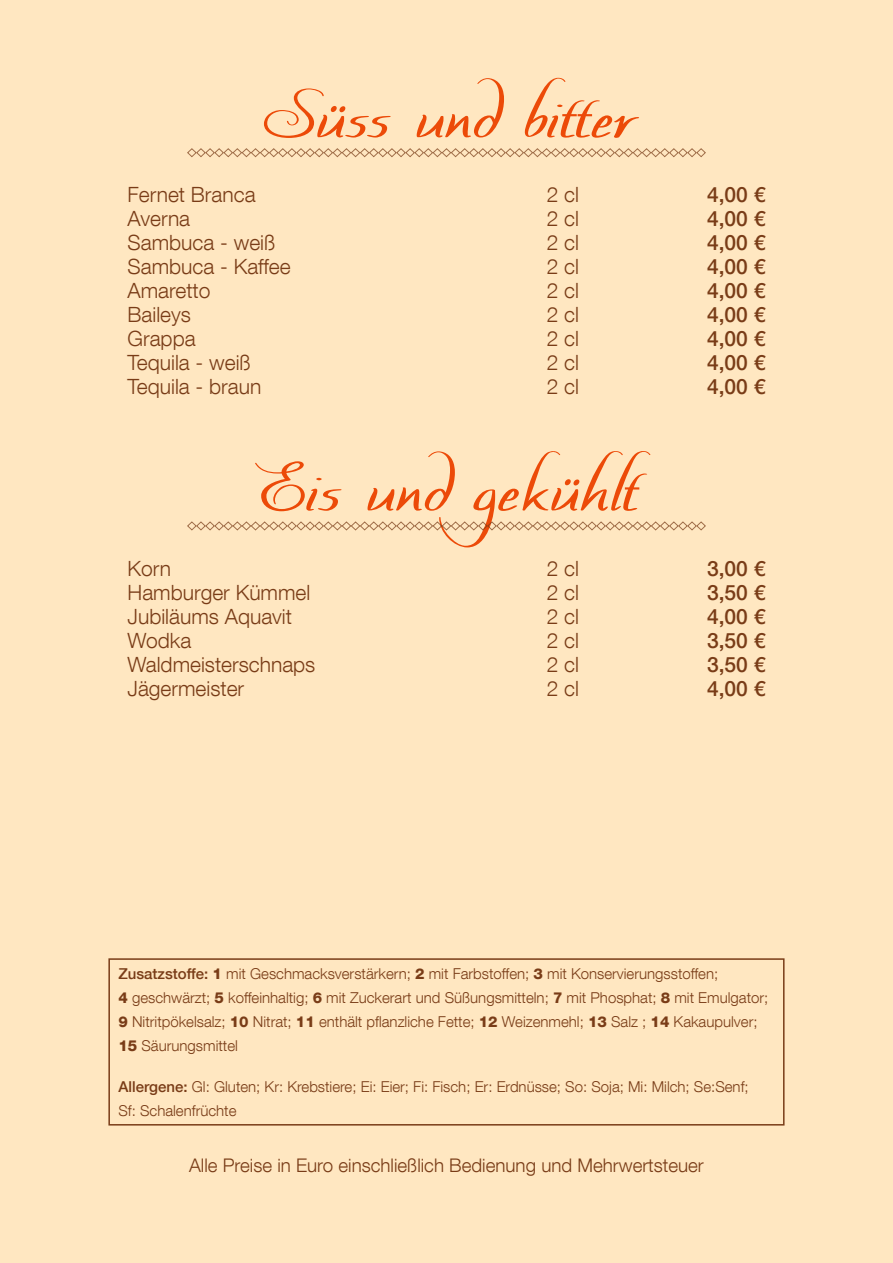
<style>
.page{position:relative;width:893px;height:1263px;background:#ffe7c1}
.page>*{position:absolute;margin:0;border:0;box-sizing:border-box;transform-origin:0 0}
.t1{font:67.5px "Certificate";color:#ec520b}
.t2{font:300 21px "Helvetica Neue LT Com";color:#793c17}
.t3{font:500 21px "Helvetica Neue LT Com";color:#793c17}
.t4{font:300 18.75px "Helvetica Neue LT Com";color:#793c17}
.t5{font:300 15px/24px "Helvetica Neue LT Com";color:#793c17}
.s1{font-weight:500}
.s2{font-weight:800}
</style>
<div class="page">
<svg style="left:187px;top:148px;width:519px;height:10px"></svg>
<svg style="left:187px;top:521px;width:519px;height:10px"></svg>
<div style="left:108px;top:958px;width:676px;height:167px;border:2px solid #793c17"></div>
<h1 class="t1" style="left:259px;top:74px;width:377px">Süss und bitter</h1>
<h2 class="t2" style="left:128px;top:182px;width:129px">Fernet Branca</h2>
<h2 class="t2" style="left:547px;top:182px;width:34px">2 cl</h2>
<h2 class="t3" style="left:707px;top:182px;width:60px">4,00 €</h2>
<h2 class="t2" style="left:128px;top:206px;width:64px">Averna</h2>
<h2 class="t2" style="left:547px;top:206px;width:34px">2 cl</h2>
<h2 class="t3" style="left:707px;top:206px;width:60px">4,00 €</h2>
<h2 class="t2" style="left:128px;top:230px;width:149px">Sambuca - weiß</h2>
<h2 class="t2" style="left:547px;top:230px;width:34px">2 cl</h2>
<h2 class="t3" style="left:707px;top:230px;width:60px">4,00 €</h2>
<h2 class="t2" style="left:128px;top:254px;width:164px">Sambuca - Kaffee</h2>
<h2 class="t2" style="left:547px;top:254px;width:34px">2 cl</h2>
<h2 class="t3" style="left:707px;top:254px;width:60px">4,00 €</h2>
<h2 class="t2" style="left:128px;top:278px;width:84px">Amaretto</h2>
<h2 class="t2" style="left:547px;top:278px;width:34px">2 cl</h2>
<h2 class="t3" style="left:707px;top:278px;width:60px">4,00 €</h2>
<h2 class="t2" style="left:128px;top:302px;width:65px">Baileys</h2>
<h2 class="t2" style="left:547px;top:302px;width:34px">2 cl</h2>
<h2 class="t3" style="left:707px;top:302px;width:60px">4,00 €</h2>
<h2 class="t2" style="left:128px;top:326px;width:70px">Grappa</h2>
<h2 class="t2" style="left:547px;top:326px;width:34px">2 cl</h2>
<h2 class="t3" style="left:707px;top:326px;width:60px">4,00 €</h2>
<h2 class="t2" style="left:128px;top:350px;width:125px">Tequila - weiß</h2>
<h2 class="t2" style="left:547px;top:350px;width:34px">2 cl</h2>
<h2 class="t3" style="left:707px;top:350px;width:60px">4,00 €</h2>
<h2 class="t2" style="left:128px;top:374px;width:135px">Tequila - braun</h2>
<h2 class="t2" style="left:547px;top:374px;width:34px">2 cl</h2>
<h2 class="t3" style="left:707px;top:374px;width:60px">4,00 €</h2>
<h1 class="t1" style="left:256px;top:447px;width:383px">Eis und gekühlt</h1>
<h2 class="t2" style="left:128px;top:555px;width:45px">Korn</h2>
<h2 class="t2" style="left:547px;top:555px;width:34px">2 cl</h2>
<h2 class="t3" style="left:707px;top:555px;width:60px">3,00 €</h2>
<h2 class="t2" style="left:128px;top:579px;width:184px">Hamburger Kümmel</h2>
<h2 class="t2" style="left:547px;top:579px;width:34px">2 cl</h2>
<h2 class="t3" style="left:707px;top:579px;width:60px">3,50 €</h2>
<h2 class="t2" style="left:128px;top:603px;width:166px">Jubiläums Aquavit</h2>
<h2 class="t2" style="left:547px;top:603px;width:34px">2 cl</h2>
<h2 class="t3" style="left:707px;top:603px;width:60px">4,00 €</h2>
<h2 class="t2" style="left:128px;top:627px;width:65px">Wodka</h2>
<h2 class="t2" style="left:547px;top:627px;width:34px">2 cl</h2>
<h2 class="t3" style="left:707px;top:627px;width:60px">3,50 €</h2>
<h2 class="t2" style="left:128px;top:651px;width:189px">Waldmeisterschnaps</h2>
<h2 class="t2" style="left:547px;top:651px;width:34px">2 cl</h2>
<h2 class="t3" style="left:707px;top:651px;width:60px">3,50 €</h2>
<h2 class="t2" style="left:128px;top:675px;width:118px">Jägermeister</h2>
<h2 class="t2" style="left:547px;top:675px;width:34px">2 cl</h2>
<h2 class="t3" style="left:707px;top:675px;width:60px">4,00 €</h2>
<p class="t5" style="left:118px;top:961px;width:651px"><span class="s1">Zusatzstoffe:</span> <span class="s2">1</span> mit Geschmacksverstärkern; <span class="s2">2</span> mit Farbstoffen; <span class="s2">3</span> mit Konservierungsstoffen;<br><span class="s2">4</span> geschwärzt; <span class="s2">5</span> koffeinhaltig; <span class="s2">6</span> mit Zuckerart und Süßungsmitteln; <span class="s2">7</span> mit Phosphat; <span class="s2">8</span> mit Emulgator; <span class="s2">9</span> Nitritpökelsalz; <span class="s2">10</span> Nitrat; <span class="s2">11</span> enthält pflanzliche Fette; <span class="s2">12</span> Weizenmehl; <span class="s2">13</span> Salz ; <span class="s2">14</span> Kakaupulver; <span class="s2">15</span> Säurungsmittel</p>
<p class="t5" style="left:118px;top:1074px;width:632px"><span class="s1">Allergene:</span> Gl: Gluten; Kr: Krebstiere; Ei: Eier; Fi: Fisch; Er: Erdnüsse; So: Soja; Mi: Milch; Se:Senf;<br>Sf: Schalenfrüchte</p>
<p class="t4" style="left:189px;top:1154px;width:516px">Alle Preise in Euro einschließlich Bedienung und Mehrwertsteuer</p>
</div>
